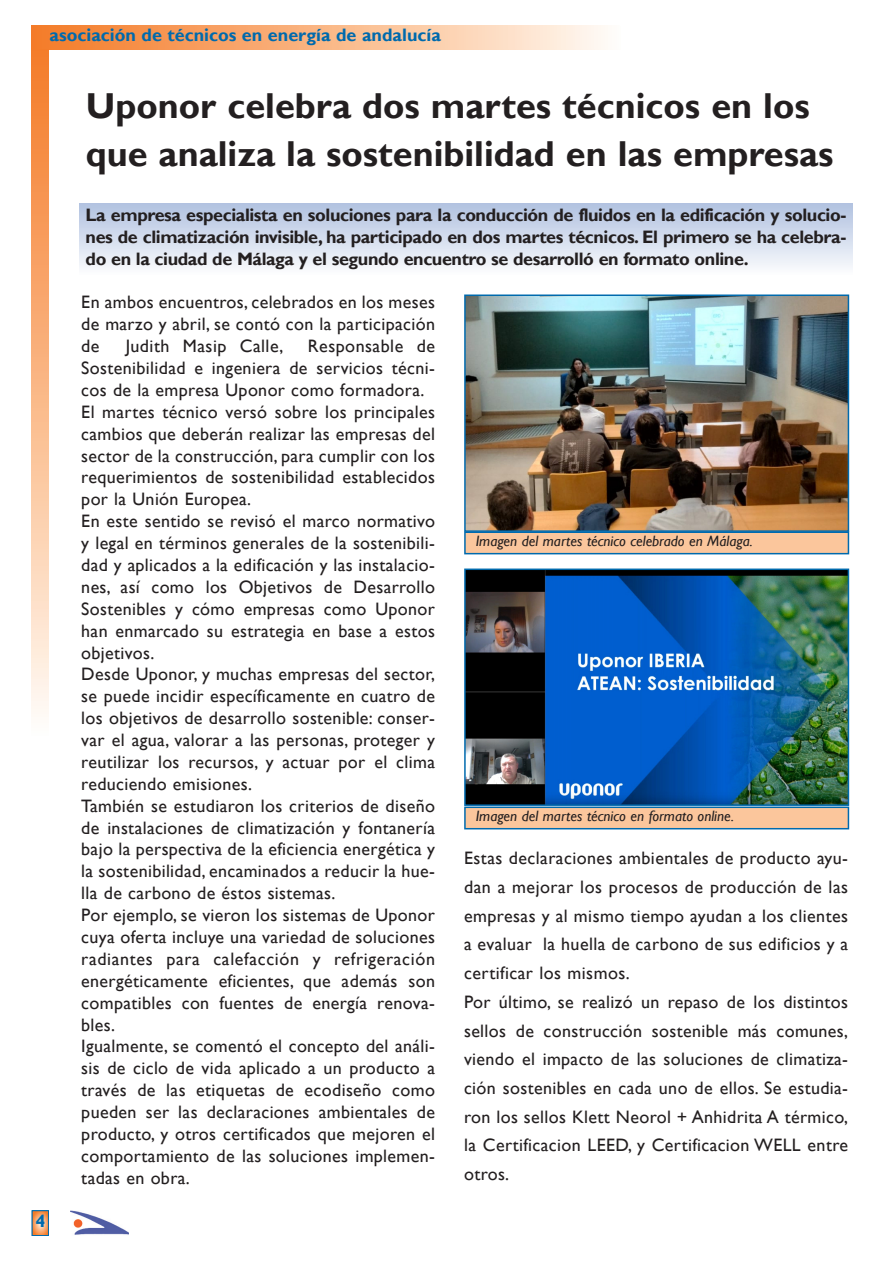
<style>
.page{position:relative;width:893px;height:1270px;background:#fff}
.page>*{position:absolute;margin:0;border:0;box-sizing:border-box;transform-origin:0 0}
.t1{font:700 36px/48px "Gill Sans";color:#231f20}
.t2{font:18px/21.9px "Gill Sans";letter-spacing:.02em;color:#231f20}
.t3{font:700 18px/21.6px "Gill Sans";letter-spacing:-.02em;color:#231f20;text-align:justify}
.t4{font:700 18px "Gill Sans";color:#006aad}
.t5{font:italic 15px "Gill Sans";color:#231f20}
</style>
<div class="page">
<img style="left:70px;top:1210px;width:59px;height:25px">
<svg style="left:48px;top:49px;width:1px;height:665px"></svg>
<div style="left:31px;top:49px;width:17px;height:688px;background:linear-gradient(to bottom,#f47923,#fffaf3)"></div>
<svg style="left:34px;top:1212px;width:13px;height:21px"></svg>
<div style="left:32px;top:1210px;width:17px;height:25px;border:1px solid #006aad"></div>
<div style="left:31px;top:26px;width:588px;height:23px;background:linear-gradient(to right,#f47822,#fff9f1)"></div>
<div style="left:80px;top:203px;width:772px;height:71px;background:linear-gradient(to bottom,#b0c1e0,#fbfcfe)"></div>
<img style="left:467px;top:297px;width:379px;height:232px">
<div style="left:464px;top:294px;width:385px;height:238px;border:2px solid #006aad"></div>
<div style="left:465px;top:533px;width:382px;height:20px;background:#fbc69c"></div>
<div style="left:464px;top:531px;width:385px;height:23px;border:2px solid #006aad"></div>
<img style="left:467px;top:571px;width:379px;height:232px">
<div style="left:464px;top:568px;width:385px;height:238px;border:2px solid #006aad"></div>
<div style="left:465px;top:808px;width:382px;height:20px;background:#fbc69c"></div>
<div style="left:464px;top:806px;width:385px;height:23px;border:2px solid #006aad"></div>
<p class="t4" style="left:49px;top:25px;width:393px">asociación de técnicos en energía de andalucía</p>
<h1 class="t1" style="left:86px;top:82px;width:749px">Uponor celebra dos martes técnicos en los que analiza la sostenibilidad en las empresas</h1>
<p class="t3" style="left:86px;top:204px;width:762px">La empresa especialista en soluciones para la conducción de fluidos en la edificación y solucio&shy;nes de climatización invisible, ha participado en dos martes técnicos. El primero se ha celebra&shy;do en la ciudad de Málaga y el segundo encuentro se desarrolló en formato online.</p>
<p class="t4" style="left:35px;top:1210px;width:11px">4</p>
<p class="t2" style="left:81px;top:291px;width:355px;text-align:justify">En ambos encuentros, celebrados en los meses de marzo y abril, se contó con la participación de</p>
<p class="t2" style="left:126px;top:335px;width:159px">Judith Masip Calle,</p>
<p class="t2" style="left:81px;top:335px;width:355px;text-indent:227px">Responsable de Sostenibilidad e ingeniera de servicios técni&shy;cos de la empresa Uponor como formadora.<br>El martes técnico versó sobre los principales cambios que deberán realizar las empresas del sector de la construcción, para cumplir con los requerimientos de sostenibilidad establecidos por la Unión Europea.<br>En este sentido se revisó el marco normativo y legal en términos generales de la sostenibili&shy;dad y aplicados a la edificación y las instalacio&shy;nes, así como los Objetivos de Desarrollo Sostenibles y cómo empresas como Uponor han enmarcado su estrategia en base a estos objetivos.<br>Desde Uponor, y muchas empresas del sector, se puede incidir específicamente en cuatro de los objetivos de desarrollo sostenible: conser&shy;var el agua, valorar a las personas, proteger y reutilizar los recursos, y actuar por el clima reduciendo emisiones.<br>También se estudiaron los criterios de diseño de instalaciones de climatización y fontanería bajo la perspectiva de la eficiencia energética y la sostenibilidad, encaminados a reducir la hue&shy;lla de carbono de éstos sistemas.<br>Por ejemplo, se vieron los sistemas de Uponor cuya oferta incluye una variedad de soluciones radiantes para calefacción y refrigeración energéticamente eficientes, que además son compatibles con fuentes de energía renova&shy;bles.<br>Igualmente, se comentó el concepto del análi&shy;sis de ciclo de vida aplicado a un producto a través de las etiquetas de ecodiseño como pueden ser las declaraciones ambientales de producto, y otros certificados que mejoren el comportamiento de las soluciones implemen&shy;tadas en obra.</p>
<p class="t5" style="left:475px;top:532px;width:278px">Imagen del martes técnico celebrado en Málaga.</p>
<p class="t5" style="left:475px;top:807px;width:260px">Imagen del martes técnico en formato online.</p>
<p class="t2" style="left:464px;top:843px;width:385px;line-height:28.7px">Estas declaraciones ambientales de producto ayu&shy;dan a mejorar los procesos de producción de las empresas y al mismo tiempo ayudan a los clientes a evaluar la huella de carbono de sus edificios y a certificar los mismos.<br>Por último, se realizó un repaso de los distintos sellos de construcción sostenible más comunes, viendo el impacto de las soluciones de climatiza&shy;ción sostenibles en cada uno de ellos. Se estudia&shy;ron los sellos Klett Neorol + Anhidrita A térmico, la Certificacion LEED, y Certificacion WELL entre otros.</p>
</div>
